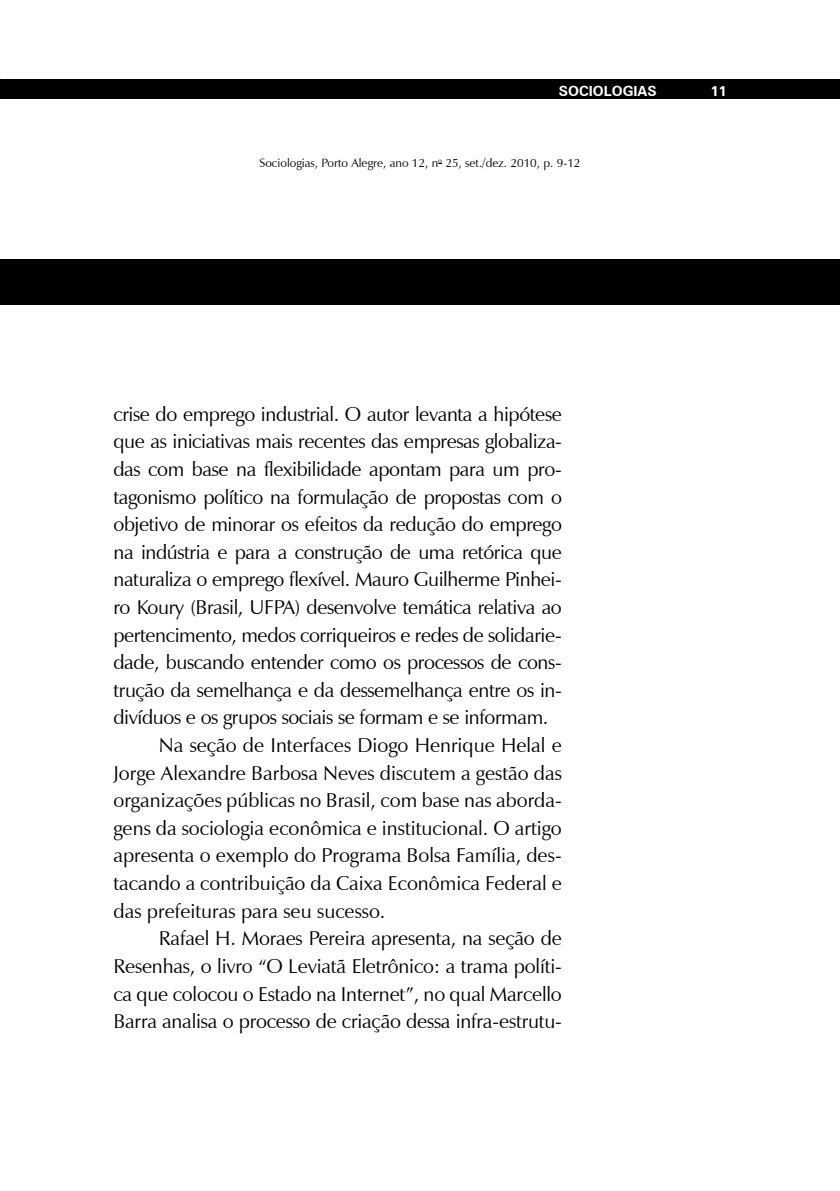
<style>
.page{position:relative;width:840px;height:1191px;background:#fff}
.page>*{position:absolute;margin:0;border:0;box-sizing:border-box;transform-origin:0 0}
.t1{font:20px "Zapf Humanist 601 BT";letter-spacing:-.02em;color:#000}
.t2{font:20px "Zapf Humanist 601 BT";color:#000}
.t3{font:700 14px "Zurich BT";color:#fff}
.t4{font:12px "Zapf Humanist 601 BT";color:#000}
</style>
<div class="page">
<div style="left:0;top:79px;width:839px;height:20px;background:#000"></div>
<div style="left:0;top:259px;width:839px;height:45px;background:#000"></div>
<p class="t3" style="left:558px;top:83px;width:99px">SOCIOLOGIAS</p>
<p class="t3" style="left:710px;top:83px;width:17px">11</p>
<p class="t4" style="left:259px;top:155px;width:322px">Sociologias, Porto Alegre, ano 12, n<sup>o</sup> 25, set./dez. 2010, p. 9-12</p>
<p class="t1" style="left:113px;top:401px;width:449px">crise do emprego industrial. O autor levanta a hipótese</p>
<p class="t1" style="left:113px;top:429px;width:449px">que as iniciativas mais recentes das empresas globaliza-</p>
<p class="t1" style="left:113px;top:456px;width:449px">das com base na flexibilidade apontam para um pro-</p>
<p class="t1" style="left:113px;top:484px;width:449px">tagonismo político na formulação de propostas com o</p>
<p class="t1" style="left:113px;top:512px;width:449px">objetivo de minorar os efeitos da redução do emprego</p>
<p class="t1" style="left:113px;top:539px;width:449px">na indústria e para a construção de uma retórica que</p>
<p class="t1" style="left:113px;top:567px;width:449px">naturaliza o emprego flexível. Mauro Guilherme Pinhei-</p>
<p class="t1" style="left:113px;top:594px;width:449px">ro Koury (Brasil, UFPA) desenvolve temática relativa ao</p>
<p class="t1" style="left:113px;top:622px;width:449px">pertencimento, medos corriqueiros e redes de solidarie-</p>
<p class="t1" style="left:113px;top:650px;width:449px">dade, buscando entender como os processos de cons-</p>
<p class="t1" style="left:113px;top:677px;width:449px">trução da semelhança e da dessemelhança entre os in-</p>
<p class="t1" style="left:113px;top:705px;width:436px">divíduos e os grupos sociais se formam e se informam.</p>
<p class="t2" style="left:159px;top:732px;width:404px">Na seção de Interfaces Diogo Henrique Helal e</p>
<p class="t2" style="left:113px;top:760px;width:449px">Jorge Alexandre Barbosa Neves discutem a gestão das</p>
<p class="t2" style="left:113px;top:788px;width:449px">organizações públicas no Brasil, com base nas aborda-</p>
<p class="t2" style="left:113px;top:815px;width:449px">gens da sociologia econômica e institucional. O artigo</p>
<p class="t2" style="left:113px;top:843px;width:449px">apresenta o exemplo do Programa Bolsa Família, des-</p>
<p class="t2" style="left:113px;top:870px;width:449px">tacando a contribuição da Caixa Econômica Federal e</p>
<p class="t2" style="left:113px;top:898px;width:273px">das prefeituras para seu sucesso.</p>
<p class="t1" style="left:159px;top:926px;width:404px">Rafael H. Moraes Pereira apresenta, na seção de</p>
<p class="t1" style="left:113px;top:953px;width:449px">Resenhas, o livro “O Leviatã Eletrônico: a trama políti-</p>
<p class="t1" style="left:113px;top:981px;width:449px">ca que colocou o Estado na Internet”, no qual Marcello</p>
<p class="t1" style="left:113px;top:1008px;width:449px">Barra analisa o processo de criação dessa infra-estrutu-</p>
</div>
